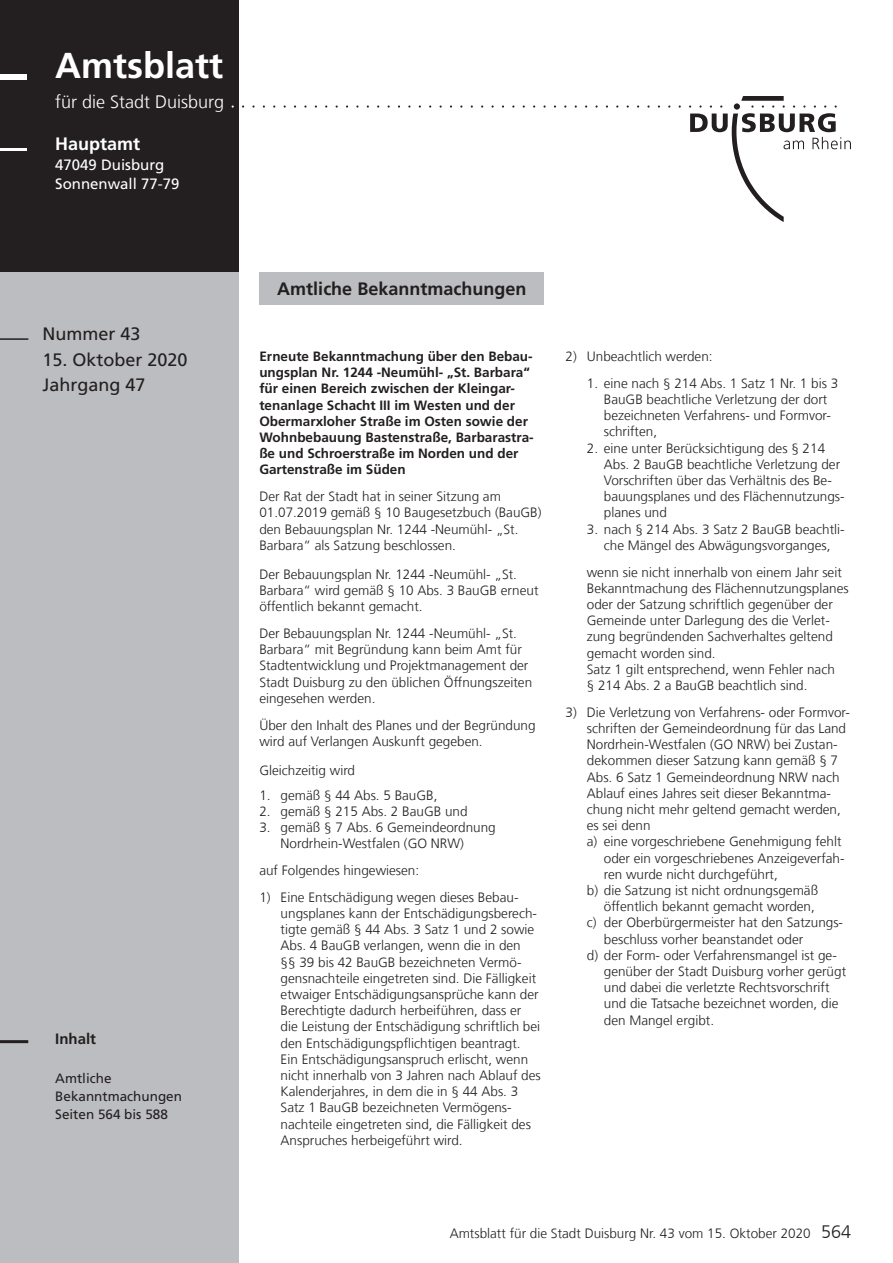
<style>
.page{position:relative;width:893px;height:1263px;background:#fff}
.page>*{position:absolute;margin:0;border:0;box-sizing:border-box;transform-origin:0 0}
.t1{font:148.5px "Duisburg Logo";letter-spacing:.07em;color:#231f20}
.t2{font:700 36px "Frutiger LT Com";color:#fff}
.t3{font:18px/25.5px "Frutiger LT Com";color:#231f20}
.t4{font:700 18px "Frutiger LT Com";color:#231f20}
.t5{font:300 18px "Frutiger LT Com";color:#fff}
.t6{font:700 18px "Frutiger LT Com";color:#fff}
.t7{font:15px/19.5px "Frutiger LT Com";color:#fff}
.t8{font:700 15px "Frutiger LT Com";color:#231f20}
.t9{font:300 13.5px/16.2px "Frutiger LT Com";color:#231f20}
.t10{font:700 13.5px/16.2px "Frutiger LT Com";color:#231f20}
.t11{font:13.5px/18px "Frutiger LT Com";color:#231f20}
.s1{color:#fff}
.s2{font-size:18px}
</style>
<div class="page">
<div style="left:0;top:272px;width:239px;height:991px;background:#bcbdc0"></div>
<div style="left:0;top:0;width:239px;height:272px;background:#231f20"></div>
<hr style="left:0;top:148px;width:27px;height:3px;background:#fff">
<hr style="left:0;top:338px;width:28px;height:2px;background:#231f20">
<hr style="left:0;top:1040px;width:28px;height:3px;background:#231f20">
<div style="left:0;top:74px;width:27px;height:5px;background:#fff"></div>
<div style="left:259px;top:272px;width:285px;height:33px;background:#bcbdc0"></div>
<h2 class="t2" style="left:55px;top:44px;width:170px">Amtsblatt</h2>
<h3 class="t5" style="left:55px;top:91px;width:171px">für die Stadt Duisburg</h3>
<h3 class="t6" style="left:55px;top:134px;width:87px">Hauptamt</h3>
<p class="t7" style="left:55px;top:155px;width:126px">47049 Duisburg<br>Sonnenwall 77-79</p>
<h1 class="t1" style="left:226px;top:-31px;width:626px"><span class="s1">0</span>1111111111111111111111111l</h1>
<h3 class="t3" style="left:43px;top:321px;width:100px">Nummer 43</h3>
<h3 class="t3" style="left:43px;top:347px;width:147px">15. Oktober 2020<br>Jahrgang 47</h3>
<p class="t8" style="left:55px;top:1030px;width:42px">Inhalt</p>
<p class="t11" style="left:55px;top:1070px;width:128px">Amtliche<br>Bekanntmachungen<br>Seiten 564 bis 588</p>
<h3 class="t4" style="left:277px;top:278px;width:251px">Amtliche Bekanntmachungen</h3>
<p class="t10" style="left:259px;top:348px;width:276px">Erneute Bekanntmachung über den Bebau&shy;ungsplan Nr. 1244 -Neumühl- „St. Barbara“ für einen Bereich zwischen der Kleingar&shy;tenanlage Schacht III im Westen und der Obermarxloher Straße im Osten sowie der Wohnbebauung Bastenstraße, Barbarastra&shy;ße und Schroerstraße im Norden und der Gartenstraße im Süden</p>
<p class="t9" style="left:259px;top:488px;width:284px">Der Rat der Stadt hat in seiner Sitzung am 01.07.2019 gemäß § 10 Baugesetzbuch (BauGB) den Bebauungsplan Nr. 1244 -Neumühl- „St.<br>Barbara“ als Satzung beschlossen.</p>
<p class="t9" style="left:259px;top:566px;width:281px">Der Bebauungsplan Nr. 1244 -Neumühl- „St.<br>Barbara“ wird gemäß § 10 Abs. 3 BauGB erneut öffentlich bekannt gemacht.</p>
<p class="t9" style="left:259px;top:625px;width:274px">Der Bebauungsplan Nr. 1244 -Neumühl- „St.<br>Barbara“ mit Begründung kann beim Amt für Stadtentwicklung und Projektmanagement der Stadt Duisburg zu den üblichen Öffnungszeiten eingesehen werden.</p>
<p class="t9" style="left:259px;top:717px;width:278px">Über den Inhalt des Planes und der Begründung wird auf Verlangen Auskunft gegeben.</p>
<p class="t9" style="left:259px;top:762px;width:97px">Gleichzeitig wird</p>
<p class="t9" style="left:259px;top:787px;width:180px">1. gemäß § 44 Abs. 5 BauGB,</p>
<p class="t9" style="left:259px;top:803px;width:210px">2. gemäß § 215 Abs. 2 BauGB und</p>
<p class="t9" style="left:281px;top:819px;width:217px;text-indent:-21px">3. gemäß § 7 Abs. 6 Gemeindeordnung<br>Nordrhein-Westfalen (GO NRW)</p>
<p class="t9" style="left:259px;top:862px;width:161px">auf Folgendes hingewiesen:</p>
<p class="t9" style="left:281px;top:889px;width:262px;text-indent:-21px">1) Eine Entschädigung wegen dieses Bebau&shy;ungsplanes kann der Entschädigungsberech&shy;tigte gemäß § 44 Abs. 3 Satz 1 und 2 sowie Abs. 4 BauGB verlangen, wenn die in den<br>§§ 39 bis 42 BauGB bezeichneten Vermö&shy;gensnachteile eingetreten sind. Die Fälligkeit etwaiger Entschädigungsansprüche kann der Berechtigte dadurch herbeiführen, dass er die Leistung der Entschädigung schriftlich bei den Entschädigungspflichtigen beantragt.<br>Ein Entschädigungsanspruch erlischt, wenn nicht innerhalb von 3 Jahren nach Ablauf des Kalenderjahres, in dem die in § 44 Abs. 3<br>Satz 1 BauGB bezeichneten Vermögens&shy;nachteile eingetreten sind, die Fälligkeit des Anspruches herbeigeführt wird.</p>
<p class="t9" style="left:566px;top:348px;width:149px">2) Unbeachtlich werden:</p>
<p class="t9" style="left:604px;top:375px;width:236px;text-indent:-17px">1. eine nach § 214 Abs. 1 Satz 1 Nr. 1 bis 3<br>BauGB beachtliche Verletzung der dort bezeichneten Verfahrens- und Formvor&shy;schriften,</p>
<p class="t9" style="left:604px;top:440px;width:242px;text-indent:-17px">2. eine unter Berücksichtigung des § 214<br>Abs. 2 BauGB beachtliche Verletzung der Vorschriften über das Verhältnis des Be&shy;bauungsplanes und des Flächennutzungs&shy;planes und</p>
<p class="t9" style="left:587px;top:521px;width:259px;text-align:center">3. nach § 214 Abs. 3 Satz 2 BauGB beachtli&shy;che Mängel des Abwägungsvorganges,</p>
<p class="t9" style="left:587px;top:564px;width:263px">wenn sie nicht innerhalb von einem Jahr seit Bekanntmachung des Flächennutzungsplanes oder der Satzung schriftlich gegenüber der Gemeinde unter Darlegung des die Verlet&shy;zung begründenden Sachverhaltes geltend gemacht worden sind.<br>Satz 1 gilt entsprechend, wenn Fehler nach<br>§ 214 Abs. 2 a BauGB beachtlich sind.</p>
<p class="t9" style="left:566px;top:704px;width:286px">3) Die Verletzung von Verfahrens- oder Formvor-</p>
<p class="t9" style="left:587px;top:720px;width:261px">schriften der Gemeindeordnung für das Land</p>
<p class="t9" style="left:587px;top:736px;width:252px">Nordrhein-Westfalen (GO NRW) bei Zustan-</p>
<p class="t9" style="left:587px;top:753px;width:253px">dekommen dieser Satzung kann gemäß § 7</p>
<p class="t9" style="left:587px;top:769px;width:254px">Abs. 6 Satz 1 Gemeindeordnung NRW nach</p>
<p class="t9" style="left:587px;top:785px;width:246px">Ablauf eines Jahres seit dieser Bekanntma-</p>
<p class="t9" style="left:587px;top:801px;width:256px">chung nicht mehr geltend gemacht werden,</p>
<p class="t9" style="left:587px;top:817px;width:65px">es sei denn</p>
<p class="t9" style="left:587px;top:834px;width:256px">a) eine vorgeschriebene Genehmigung fehlt</p>
<p class="t9" style="left:604px;top:850px;width:242px">oder ein vorgeschriebenes Anzeigeverfah-</p>
<p class="t9" style="left:604px;top:866px;width:176px">ren wurde nicht durchgeführt,</p>
<p class="t9" style="left:587px;top:882px;width:233px">b) die Satzung ist nicht ordnungsgemäß</p>
<p class="t9" style="left:604px;top:898px;width:213px">öffentlich bekannt gemacht worden,</p>
<p class="t9" style="left:587px;top:915px;width:258px">c) der Oberbürgermeister hat den Satzungs-</p>
<p class="t9" style="left:604px;top:931px;width:201px">beschluss vorher beanstandet oder</p>
<p class="t9" style="left:587px;top:947px;width:252px">d) der Form- oder Verfahrensmangel ist ge-</p>
<p class="t9" style="left:604px;top:963px;width:244px">genüber der Stadt Duisburg vorher gerügt</p>
<p class="t9" style="left:604px;top:979px;width:227px">und dabei die verletzte Rechtsvorschrift</p>
<p class="t9" style="left:604px;top:996px;width:236px">und die Tatsache bezeichnet worden, die</p>
<p class="t9" style="left:604px;top:1012px;width:112px">den Mangel ergibt.</p>
<p class="t9" style="left:450px;top:1225px;width:403px">Amtsblatt für die Stadt Duisburg Nr. 43 vom 15. Oktober 2020 <span class="s2">564</span></p>
</div>
